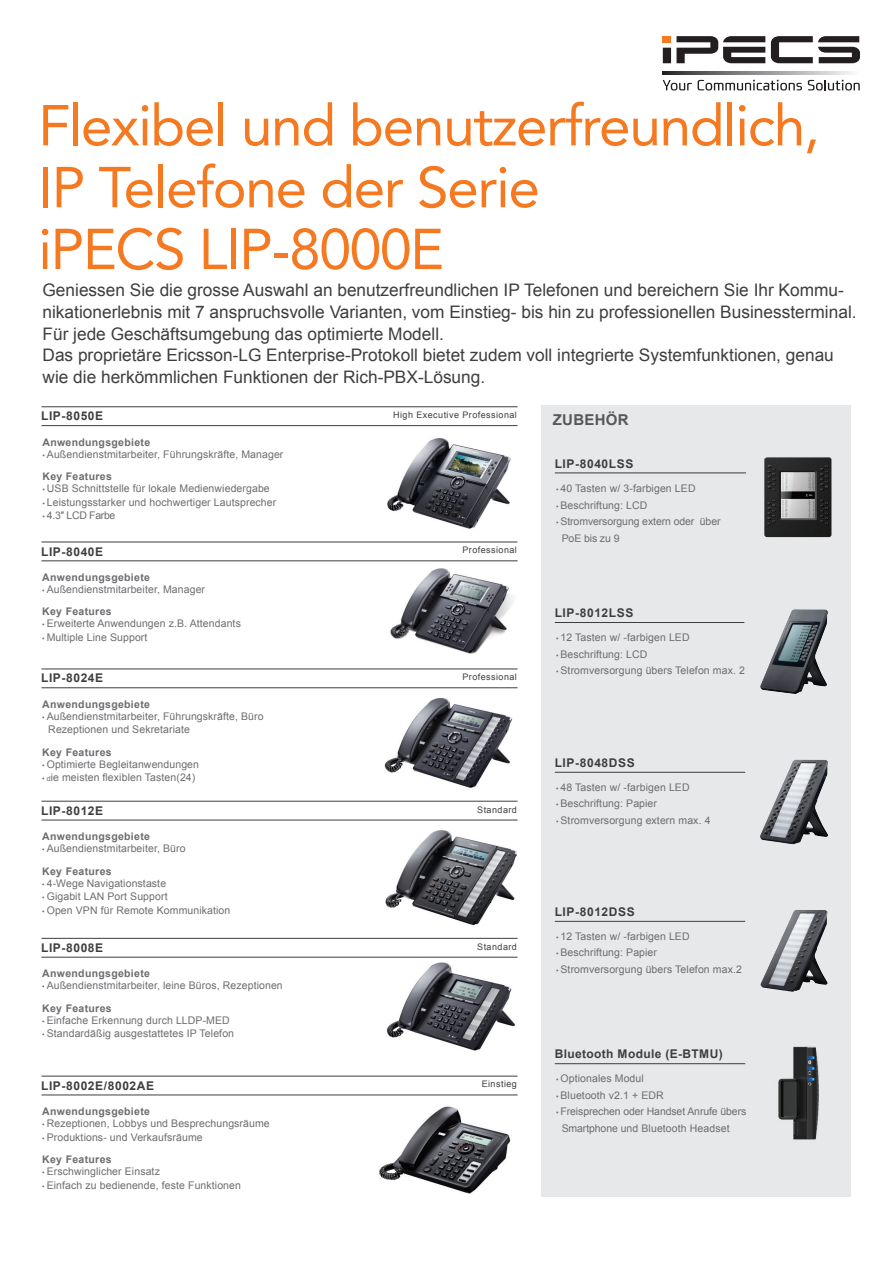
<style>
.page{position:relative;width:893px;height:1263px;background:#fff}
.page>*{position:absolute;margin:0;border:0;box-sizing:border-box;transform-origin:0 0}
.t1{font:57px/61.8px "Avenir LT Std";letter-spacing:-.025em;color:#f47921}
.t2{font:17.25px/21.6px "Arial";color:#3e3e3f}
.t3{font:700 15px "Arial";letter-spacing:.02em;color:#57585a}
.t4{font:700 12px "Arial";letter-spacing:.05em;color:#3e3e3f}
.t5{font:700 12px "Arial";letter-spacing:.03em;color:#3e3e3f}
.t6{font:10.5px/22.5px "Arial";letter-spacing:.01em;color:#6c6d70}
.t7{font:700 10.5px "Arial";letter-spacing:.03em;color:#6c6d70}
.t8{font:10.5px/16.5px "Arial";letter-spacing:-.01em;color:#6c6d70}
.t9{font:10.5px "Arial";letter-spacing:-.03em;color:#6c6d70}
.t10{font:9px "Arial";letter-spacing:.05em;color:#3e3e3f}
.s1{font-size:7.2px}
.s2{font-weight:700}
</style>
<div class="page">
<img style="left:359px;top:1095px;width:159px;height:99px">
<div style="left:541px;top:405px;width:309px;height:791px;background:#e7e8e9"></div>
<img style="left:387px;top:438px;width:124px;height:91px">
<img style="left:384px;top:698px;width:129px;height:90px">
<img style="left:386px;top:962px;width:130px;height:89px">
<img style="left:390px;top:568px;width:123px;height:86px">
<img style="left:385px;top:830px;width:131px;height:96px">
<hr style="left:41px;top:406px;width:477px;height:1px;background:#3e3e3f">
<hr style="left:41px;top:425px;width:477px;height:1px;background:#3e3e3f">
<hr style="left:41px;top:668px;width:477px;height:1px;background:#3e3e3f">
<hr style="left:41px;top:687px;width:477px;height:1px;background:#3e3e3f">
<hr style="left:41px;top:541px;width:476px;height:1px;background:#3e3e3f">
<hr style="left:41px;top:560px;width:477px;height:1px;background:#3e3e3f">
<hr style="left:41px;top:801px;width:477px;height:1px;background:#3e3e3f">
<hr style="left:41px;top:819px;width:477px;height:1px;background:#3e3e3f">
<hr style="left:41px;top:1076px;width:477px;height:1px;background:#3e3e3f">
<hr style="left:41px;top:1094px;width:477px;height:1px;background:#3e3e3f">
<hr style="left:555px;top:622px;width:189px;height:1px;background:#3e3e3f">
<img style="left:760px;top:910px;width:68px;height:82px">
<hr style="left:555px;top:772px;width:190px;height:1px;background:#3e3e3f">
<img style="left:760px;top:760px;width:68px;height:84px">
<hr style="left:555px;top:921px;width:190px;height:1px;background:#3e3e3f">
<hr style="left:555px;top:472px;width:191px;height:1px;background:#3e3e3f">
<img style="left:764px;top:457px;width:67px;height:80px">
<hr style="left:555px;top:1063px;width:190px;height:1px;background:#3e3e3f">
<img style="left:778px;top:1046px;width:41px;height:94px">
<hr style="left:41px;top:938px;width:477px;height:1px;background:#3e3e3f">
<hr style="left:41px;top:957px;width:477px;height:1px;background:#3e3e3f">
<img style="left:760px;top:609px;width:68px;height:85px">
<img style="left:663px;top:71px;width:190px;height:3px">
<svg style="left:663px;top:80px;width:29px;height:11px"></svg>
<svg style="left:698px;top:80px;width:104px;height:11px"></svg>
<svg style="left:808px;top:80px;width:52px;height:11px"></svg>
<svg style="left:663px;top:36px;width:197px;height:27px"></svg>
<div style="left:663px;top:36px;width:8px;height:7px;background:#f47921"></div>
<h1 class="t1" style="left:38px;top:95px;width:783px">Flexibel und benutzerfreundlich,<br>IP Telefone der Serie<br>iPECS LIP-8000E</h1>
<p class="t2" style="left:43px;top:280px;width:816px">Geniessen Sie die grosse Auswahl an benutzerfreundlichen IP Telefonen und bereichern Sie Ihr Kommu&shy;nikationerlebnis mit 7 anspruchsvolle Varianten, vom Einstieg- bis hin zu professionellen Businessterminal.<br>Für jede Geschäftsumgebung das optimierte Modell.<br>Das proprietäre Ericsson-LG Enterprise-Protokoll bietet zudem voll integrierte Systemfunktionen, genau wie die herkömmlichen Funktionen der Rich-PBX-Lösung.</p>
<p class="t4" style="left:41px;top:408px;width:64px">LIP-8050E</p>
<p class="t10" style="left:393px;top:409px;width:125px">High Executive Professional</p>
<p class="t7" style="left:42px;top:435px;width:109px">Anwendungsgebiete</p>
<p class="t6" style="left:42px;top:443px;width:242px"><span class="s1">•</span> Außendienstmitarbeiter, Führungskräfte, Manager<br><span class="s2">Key Features</span></p>
<p class="t6" style="left:42px;top:477px;width:229px"><span class="s1">•</span> USB Schnittstelle für lokale Medienwiedergabe</p>
<p class="t6" style="left:42px;top:491px;width:235px"><span class="s1">•</span> Leistungsstarker und hochwertiger Lautsprecher</p>
<p class="t9" style="left:42px;top:509px;width:74px"><span class="s1">•</span> 4.3″ LCD Farbe</p>
<p class="t4" style="left:41px;top:543px;width:64px">LIP-8040E</p>
<p class="t10" style="left:462px;top:544px;width:56px">Professional</p>
<p class="t7" style="left:42px;top:570px;width:109px">Anwendungsgebiete</p>
<p class="t6" style="left:42px;top:578px;width:164px"><span class="s1">•</span> Außendienstmitarbeiter, Manager<br><span class="s2">Key Features</span></p>
<p class="t6" style="left:42px;top:613px;width:200px"><span class="s1">•</span> Erweiterte Anwendungen z.B. Attendants</p>
<p class="t6" style="left:42px;top:626px;width:107px"><span class="s1">•</span> Multiple Line Support</p>
<p class="t4" style="left:41px;top:670px;width:64px">LIP-8024E</p>
<p class="t10" style="left:462px;top:671px;width:56px">Professional</p>
<p class="t7" style="left:42px;top:697px;width:109px">Anwendungsgebiete</p>
<p class="t6" style="left:48px;top:709px;width:217px;line-height:13.5px;text-indent:-6px"><span class="s1">•</span> Außendienstmitarbeiter, Führungskräfte, Büro<br>Rezeptionen und Sekretariate</p>
<p class="t7" style="left:42px;top:745px;width:71px">Key Features</p>
<p class="t6" style="left:42px;top:753px;width:158px"><span class="s1">•</span> Optimierte Begleitanwendungen</p>
<p class="t6" style="left:42px;top:766px;width:155px"><span class="s1">• d</span>ie meisten flexiblen Tasten(24)</p>
<p class="t4" style="left:41px;top:802px;width:64px">LIP-8012E</p>
<p class="t10" style="left:477px;top:803px;width:41px">Standard</p>
<p class="t7" style="left:42px;top:829px;width:109px">Anwendungsgebiete</p>
<p class="t6" style="left:42px;top:837px;width:145px"><span class="s1">•</span> Außendienstmitarbeiter, Büro<br><span class="s2">Key Features</span></p>
<p class="t6" style="left:42px;top:872px;width:125px"><span class="s1">•</span> 4-Wege Navigationstaste</p>
<p class="t6" style="left:42px;top:885px;width:127px"><span class="s1">•</span> Gigabit LAN Port Support</p>
<p class="t6" style="left:42px;top:899px;width:190px"><span class="s1">•</span> Open VPN für Remote Kommunikation</p>
<p class="t4" style="left:41px;top:940px;width:64px">LIP-8008E</p>
<p class="t10" style="left:477px;top:940px;width:41px">Standard</p>
<p class="t7" style="left:42px;top:966px;width:109px">Anwendungsgebiete</p>
<p class="t6" style="left:42px;top:974px;width:242px"><span class="s1">•</span> Außendienstmitarbeiter, leine Büros, Rezeptionen<br><span class="s2">Key Features</span></p>
<p class="t6" style="left:42px;top:1009px;width:189px"><span class="s1">•</span> Einfache Erkennung durch LLDP-MED</p>
<p class="t6" style="left:42px;top:1022px;width:193px"><span class="s1">•</span> Standardäßig ausgestattetes IP Telefon</p>
<p class="t4" style="left:41px;top:1077px;width:115px">LIP-8002E/8002AE</p>
<p class="t10" style="left:482px;top:1078px;width:37px">Einstieg</p>
<p class="t7" style="left:42px;top:1104px;width:109px">Anwendungsgebiete</p>
<p class="t6" style="left:42px;top:1112px;width:229px"><span class="s1">•</span> Rezeptionen, Lobbys und Besprechungsräume</p>
<p class="t6" style="left:42px;top:1126px;width:162px"><span class="s1">•</span> Produktions- und Verkaufsräume<br><span class="s2">Key Features</span></p>
<p class="t6" style="left:42px;top:1160px;width:119px"><span class="s1">•</span> Erschwinglicher Einsatz</p>
<p class="t6" style="left:42px;top:1174px;width:200px"><span class="s1">•</span> Einfach zu bedienende, feste Funktionen</p>
<h3 class="t3" style="left:553px;top:410px;width:77px">ZUBEHÖR</h3>
<p class="t4" style="left:555px;top:456px;width:80px">LIP-8040LSS</p>
<p class="t6" style="left:556px;top:477px;width:141px"><span class="s1">•</span> 40 Tasten w/ 3-farbigen LED</p>
<p class="t6" style="left:556px;top:494px;width:93px"><span class="s1">•</span> Beschriftung: LCD</p>
<p class="t8" style="left:562px;top:513px;width:160px;text-indent:-6px"><span class="s1">•</span> Stromversorgung extern oder über<br>PoE bis zu 9</p>
<p class="t4" style="left:555px;top:605px;width:80px">LIP-8012LSS</p>
<p class="t6" style="left:556px;top:626px;width:135px"><span class="s1">•</span> 12 Tasten w/ -farbigen LED</p>
<p class="t6" style="left:556px;top:643px;width:93px"><span class="s1">•</span> Beschriftung: LCD</p>
<p class="t6" style="left:556px;top:659px;width:190px"><span class="s1">•</span> Stromversorgung übers Telefon max. 2</p>
<p class="t4" style="left:555px;top:755px;width:82px">LIP-8048DSS</p>
<p class="t6" style="left:556px;top:776px;width:135px"><span class="s1">•</span> 48 Tasten w/ -farbigen LED</p>
<p class="t6" style="left:556px;top:792px;width:103px"><span class="s1">•</span> Beschriftung: Papier</p>
<p class="t6" style="left:556px;top:809px;width:156px"><span class="s1">•</span> Stromversorgung extern max. 4</p>
<p class="t4" style="left:555px;top:904px;width:82px">LIP-8012DSS</p>
<p class="t6" style="left:556px;top:925px;width:135px"><span class="s1">•</span> 12 Tasten w/ -farbigen LED</p>
<p class="t6" style="left:556px;top:942px;width:103px"><span class="s1">•</span> Beschriftung: Papier</p>
<p class="t6" style="left:556px;top:958px;width:187px"><span class="s1">•</span> Stromversorgung übers Telefon max.2</p>
<p class="t5" style="left:555px;top:1046px;width:169px">Bluetooth Module (E-BTMU)</p>
<p class="t6" style="left:556px;top:1067px;width:89px"><span class="s1">•</span> Optionales Modul</p>
<p class="t6" style="left:556px;top:1084px;width:109px"><span class="s1">•</span> Bluetooth v2.1 + EDR</p>
<p class="t8" style="left:562px;top:1103px;width:186px;text-indent:-6px"><span class="s1">•</span> Freisprechen oder Handset Anrufe übers<br>Smartphone und Bluetooth Headset</p>
</div>
